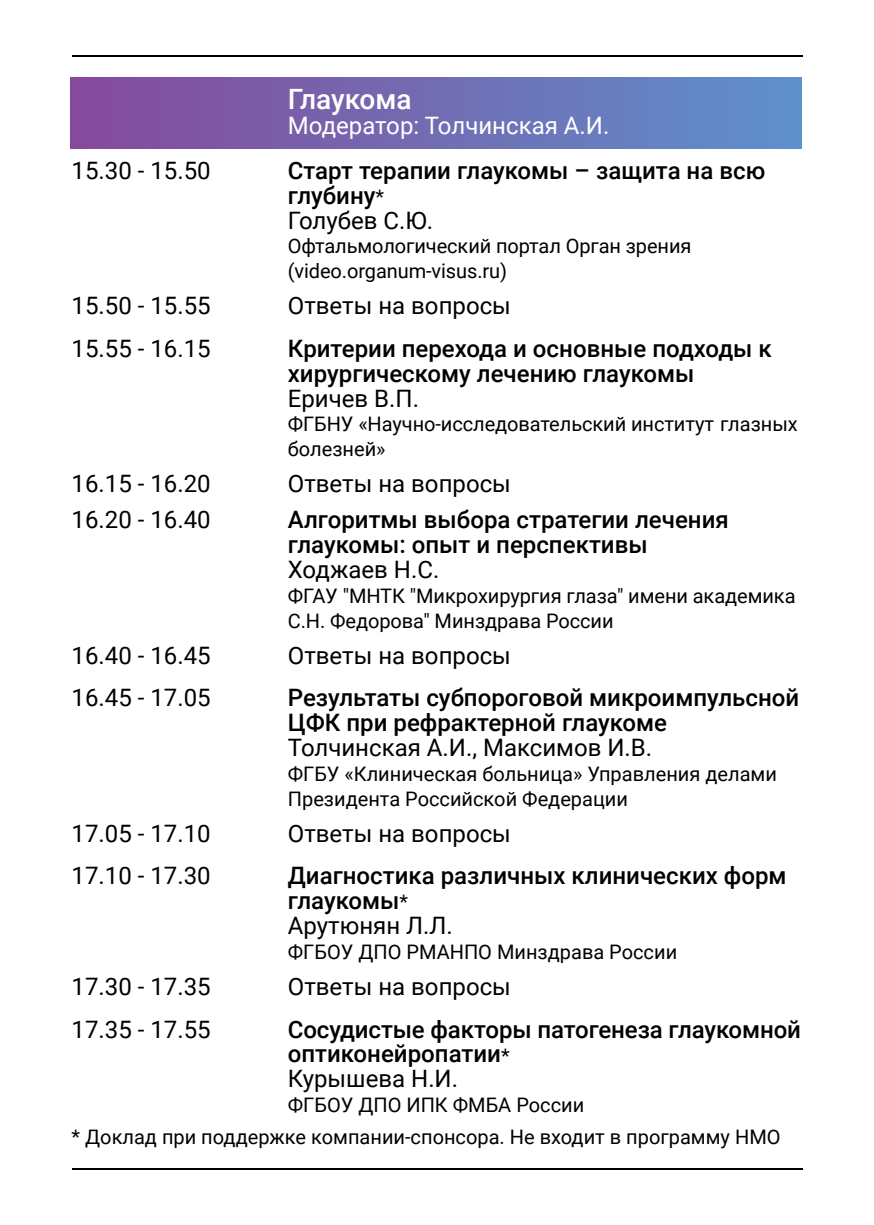
<style>
.page{position:relative;width:874px;height:1225px;background:#fff}
.page>*{position:absolute;margin:0;border:0;box-sizing:border-box;transform-origin:0 0}
.t1{font:500 28px "Roboto";color:#fff}
.t2{font:500 24px/24.8px "Roboto";color:#000}
.t3{font:24px "Roboto";color:#000}
.t4{font:24px "Roboto";color:#fff}
.t5{font:20px/24.8px "Roboto";letter-spacing:-.005em;color:#000}
.s1{font-weight:400;font-size:20px}
.s2{font-weight:400}
</style>
<div class="page">
<div style="left:71px;top:78px;width:730px;height:70px;background:linear-gradient(to right,#86499b,#5d90cc)"></div>
<hr style="left:72px;top:56px;width:730px;height:1px;background:#000">
<hr style="left:72px;top:1168px;width:730px;height:1px;background:#000">
<h1 class="t1" style="left:288px;top:80px;width:125px">Глаукома</h1>
<p class="t4" style="left:288px;top:109px;width:323px">Модератор: Толчинская А.И.</p>
<p class="t3" style="left:72px;top:154px;width:141px">15.30 - 15.50</p>
<p class="t2" style="left:288px;top:157px;width:478px">Старт терапии глаукомы – защита на всю глубину<span class="s1">*<br></span><span class="s2">Голубев С.Ю.</span></p>
<p class="t5" style="left:288px;top:233px;width:405px">Офтальмологический портал Орган зрения (video.organum-visus.ru)</p>
<p class="t3" style="left:72px;top:289px;width:141px">15.50 - 15.55</p>
<p class="t3" style="left:288px;top:289px;width:224px">Ответы на вопросы</p>
<p class="t3" style="left:72px;top:332px;width:141px">15.55 - 16.15</p>
<p class="t2" style="left:288px;top:335px;width:485px">Критерии перехода и основные подходы к хирургическому лечению глаукомы</p>
<p class="t3" style="left:288px;top:381px;width:133px">Еричев В.П.</p>
<p class="t5" style="left:288px;top:411px;width:511px">ФГБНУ «Научно-исследовательский институт глазных болезней»</p>
<p class="t3" style="left:72px;top:467px;width:141px">16.15 - 16.20</p>
<p class="t3" style="left:288px;top:467px;width:224px">Ответы на вопросы</p>
<p class="t3" style="left:72px;top:503px;width:141px">16.20 - 16.40</p>
<p class="t2" style="left:288px;top:506px;width:442px">Алгоритмы выбора стратегии лечения глаукомы: опыт и перспективы</p>
<p class="t3" style="left:288px;top:552px;width:153px">Ходжаев Н.С.</p>
<p class="t5" style="left:288px;top:582px;width:509px">ФГАУ "МНТК "Микрохирургия глаза" имени академика<br>С.Н. Федорова" Минздрава России</p>
<p class="t3" style="left:72px;top:638px;width:141px">16.40 - 16.45</p>
<p class="t3" style="left:288px;top:638px;width:224px">Ответы на вопросы</p>
<p class="t3" style="left:72px;top:681px;width:141px">16.45 - 17.05</p>
<p class="t2" style="left:288px;top:684px;width:513px">Результаты субпороговой микроимпульсной<br>ЦФК при рефрактерной глаукоме</p>
<p class="t3" style="left:288px;top:730px;width:366px">Толчинская А.И., Максимов И.В.</p>
<p class="t5" style="left:288px;top:760px;width:490px">ФГБУ «Клиническая больница» Управления делами<br>Президента Российской Федерации</p>
<p class="t3" style="left:72px;top:816px;width:141px">17.05 - 17.10</p>
<p class="t3" style="left:288px;top:816px;width:224px">Ответы на вопросы</p>
<p class="t3" style="left:72px;top:859px;width:141px">17.10 - 17.30</p>
<p class="t2" style="left:288px;top:862px;width:500px">Диагностика различных клинических форм глаукомы<span class="s1">*<br></span><span class="s2">Арутюнян Л.Л.</span></p>
<p class="t5" style="left:288px;top:938px;width:390px">ФГБОУ ДПО РМАНПО Минздрава России</p>
<p class="t3" style="left:72px;top:969px;width:141px">17.30 - 17.35</p>
<p class="t3" style="left:288px;top:969px;width:224px">Ответы на вопросы</p>
<p class="t3" style="left:72px;top:1012px;width:141px">17.35 - 17.55</p>
<p class="t2" style="left:288px;top:1016px;width:514px">Сосудистые факторы патогенеза глаукомной оптиконейропатии<span class="s1">*<br></span><span class="s2">Курышева Н.И.</span></p>
<p class="t5" style="left:72px;top:1088px;width:710px;line-height:32px;text-indent:216px">ФГБОУ ДПО ИПК ФМБА России<br>* Доклад при поддержке компании-спонсора. Не входит в программу НМО</p>
</div>
